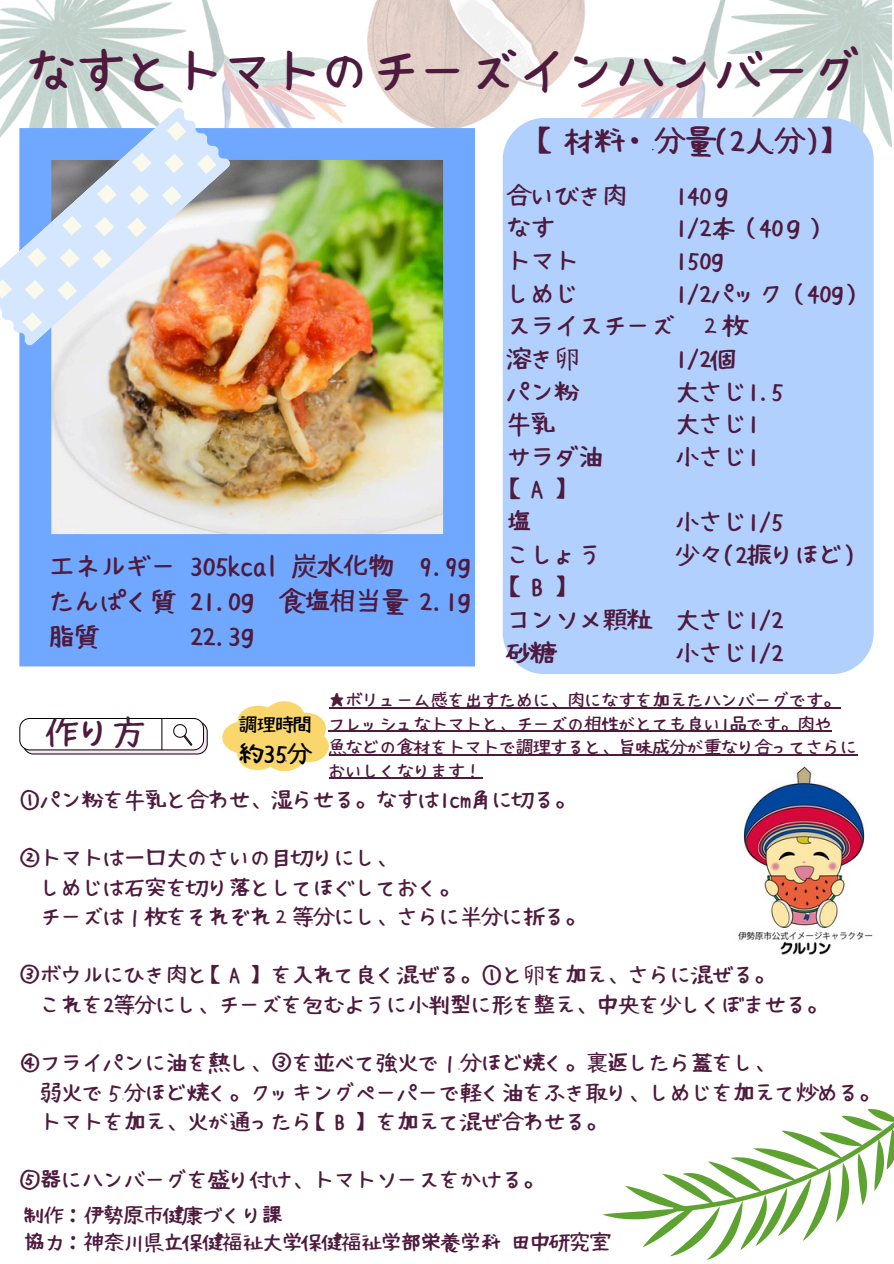
<style>
.page{position:relative;width:894px;height:1264px;background:#fff}
.page>*{position:absolute;margin:0;border:0;box-sizing:border-box;transform-origin:0 0}
.t1{font:49.05px "Hanazome Font";color:#4e1a3d}
.t2{font:33px "Hanazome Font";color:#4e1a3d}
.t3{font:30px "Hanazome Font";color:#4e1a3d}
.t4{font:25.5px/34.8px "Hanazome Font";color:#4e1a3d;text-align:justify}
.t5{font:24px/32.7px "Hanazome Font";color:#4e1a3d}
.t6{font:24px "Hanazome Font";color:#000}
.t7{font:21px/29.2px "Hanazome Font";color:#4e1a3d}
.t8{font:19.8px/27px "Hanazome Font";color:#4e1a3d}
.t9{font:18px "Hanazome Font";color:#000}
.t10{font:17.1px "Hanazome Font";color:#4e1a3d}
</style>
<div class="page">
<img style="left:0;top:0;width:891px;height:169px">
<div style="left:502px;top:118px;width:371px;height:556px;background:#b1d0fd"></div>
<img style="left:19px;top:128px;width:456px;height:538px">
<img style="left:732px;top:754px;width:141px;height:201px">
<img style="left:0;top:106px;width:232px;height:241px">
<svg style="left:25px;top:280px;width:19px;height:19px"></svg>
<svg style="left:0;top:279px;width:12px;height:20px"></svg>
<svg style="left:22px;top:312px;width:20px;height:20px"></svg>
<svg style="left:60px;top:248px;width:19px;height:20px"></svg>
<svg style="left:27px;top:247px;width:20px;height:20px"></svg>
<svg style="left:57px;top:281px;width:20px;height:19px"></svg>
<svg style="left:95px;top:217px;width:19px;height:19px"></svg>
<svg style="left:62px;top:216px;width:20px;height:20px"></svg>
<svg style="left:92px;top:249px;width:20px;height:20px"></svg>
<svg style="left:129px;top:185px;width:20px;height:20px"></svg>
<svg style="left:97px;top:184px;width:20px;height:20px"></svg>
<svg style="left:127px;top:217px;width:20px;height:20px"></svg>
<svg style="left:164px;top:154px;width:20px;height:19px"></svg>
<svg style="left:132px;top:153px;width:19px;height:19px"></svg>
<svg style="left:162px;top:186px;width:20px;height:20px"></svg>
<svg style="left:167px;top:121px;width:19px;height:20px"></svg>
<svg style="left:197px;top:154px;width:19px;height:20px"></svg>
<svg style="left:603px;top:1109px;width:290px;height:151px"></svg>
<hr style="left:329px;top:707px;width:511px;height:1px;background:#4e1a3d">
<hr style="left:329px;top:731px;width:502px;height:1px;background:#4e1a3d">
<hr style="left:329px;top:754px;width:528px;height:1px;background:#4e1a3d">
<hr style="left:329px;top:777px;width:153px;height:2px;background:#4e1a3d">
<svg style="left:19px;top:718px;width:188px;height:36px"></svg>
<svg style="left:222px;top:701px;width:107px;height:70px"></svg>
<p class="t1" style="left:28px;top:46px;width:836px">なすとトマトのチーズインハンバーグ</p>
<p class="t3" style="left:534px;top:125px;width:316px">【材料・分量(2人分)】</p>
<p class="t5" style="left:507px;top:179px;width:121px">合いびき肉</p>
<p class="t5" style="left:675px;top:179px;width:61px">140ｇ</p>
<p class="t5" style="left:507px;top:211px;width:49px">なす</p>
<p class="t5" style="left:675px;top:211px;width:157px">1/2本（40ｇ）</p>
<p class="t5" style="left:507px;top:244px;width:73px">トマト</p>
<p class="t5" style="left:675px;top:244px;width:49px">150g</p>
<p class="t5" style="left:507px;top:276px;width:73px">しめじ</p>
<p class="t5" style="left:507px;top:276px;width:361px;text-indent:168px">1/2パック（40g）スライスチーズ ２枚<br>溶き卵</p>
<p class="t5" style="left:675px;top:342px;width:61px">1/2個</p>
<p class="t4" style="left:50px;top:548px;width:422px">エネルギー 305kcal 炭水化物 9.9gたんぱく質 21.0g 食塩相当量 2.1g脂質</p>
<p class="t4" style="left:190px;top:618px;width:65px">22.3g</p>
<p class="t5" style="left:507px;top:374px;width:73px">パン粉</p>
<p class="t5" style="left:675px;top:374px;width:109px">大さじ1.5</p>
<p class="t5" style="left:507px;top:407px;width:49px">牛乳</p>
<p class="t5" style="left:675px;top:407px;width:85px">大さじ1</p>
<p class="t5" style="left:507px;top:440px;width:97px">サラダ油</p>
<p class="t5" style="left:675px;top:440px;width:85px">小さじ1</p>
<p class="t5" style="left:507px;top:472px;width:73px">【A 】塩</p>
<p class="t5" style="left:675px;top:505px;width:109px">小さじ1/5</p>
<p class="t5" style="left:507px;top:537px;width:97px">こしょう</p>
<p class="t5" style="left:675px;top:537px;width:181px">少々(2振りほど)</p>
<p class="t5" style="left:507px;top:570px;width:277px">【B 】<br>コンソメ顆粒 大さじ1/2砂糖</p>
<p class="t5" style="left:675px;top:635px;width:109px">小さじ1/2</p>
<h3 class="t10" style="left:329px;top:691px;width:513px">★ボリューム感を出すために、肉になすを加えたハンバーグです。</h3>
<p class="t10" style="left:329px;top:715px;width:504px">フレッシュなトマトと、チーズの相性がとても良い1品です。肉や</p>
<p class="t10" style="left:329px;top:738px;width:530px">魚などの食材をトマトで調理すると、旨味成分が重なり合ってさらに</p>
<p class="t10" style="left:329px;top:762px;width:155px">おいしくなります！</p>
<p class="t7" style="left:19px;top:784px;width:558px">①パン粉を牛乳と合わせ、湿らせる。なすは1cm角に切る。</p>
<p class="t7" style="left:40px;top:843px;width:547px;text-indent:-21px">②トマトは一口大のさいの目切りにし、<br>しめじは石突を切り落としてほぐしておく。<br>チーズは１枚をそれぞれ２等分にし、さらに半分に折る。</p>
<h2 class="t7" style="left:19px;top:960px;width:757px">③ボウルにひき肉と【A 】を入れて良く混ぜる。①と卵を加え、さらに混ぜる。</h2>
<p class="t7" style="left:40px;top:989px;width:789px">これを2等分にし、チーズを包むように小判型に形を整え、中央を少しくぼませる。</p>
<p class="t7" style="left:40px;top:1048px;width:841px;text-indent:-21px">④フライパンに油を熱し、③を並べて強火で１分ほど焼く。裏返したら蓋をし、<br>弱火で５分ほど焼く。クッキングペーパーで軽く油をふき取り、しめじを加えて炒める。</p>
<p class="t7" style="left:40px;top:1106px;width:568px">トマトを加え、火が通ったら【B 】を加えて混ぜ合わせる。</p>
<h5 class="t7" style="left:19px;top:1165px;width:526px">⑤器にハンバーグを盛り付け、トマトソースをかける。</h5>
<p class="t2" style="left:46px;top:715px;width:100px">作り方</p>
<h4 class="t9" style="left:239px;top:715px;width:73px">調理時間</h4>
<p class="t6" style="left:239px;top:741px;width:73px">約35分</p>
<h3 class="t8" style="left:25px;top:1201px;width:586px">制作：伊勢原市健康づくり課<br>協力：神奈川県立保健福祉大学保健福祉学部栄養学科田中研究室</h3>
</div>
